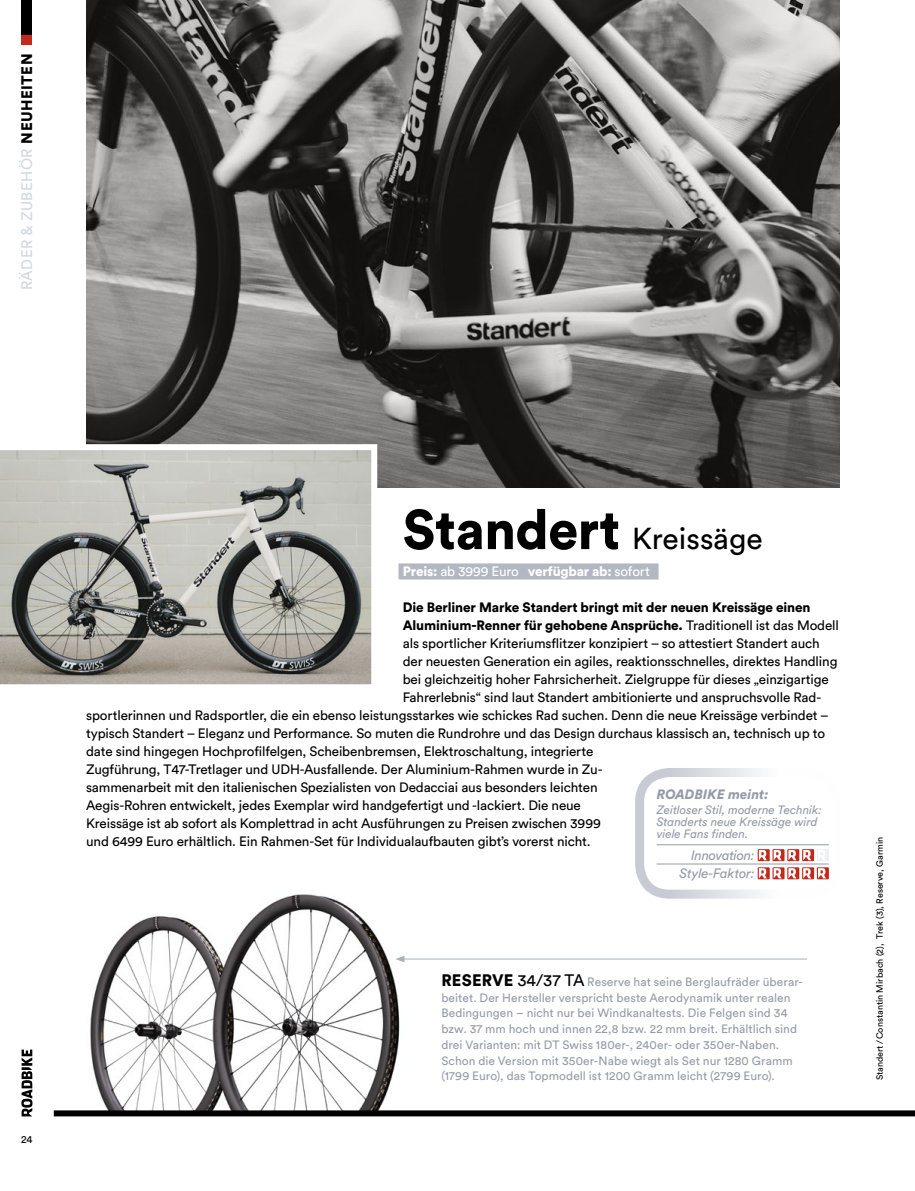
<style>
.page{position:relative;width:915px;height:1191px;background:#fff}
.page>*{position:absolute;margin:0;border:0;box-sizing:border-box;transform-origin:0 0}
.t1{font:30px "Circular Std";color:#000}
.t2{font:15.15px "Circular Std";letter-spacing:.03em;color:#d2d8dd}
.t3{font:13.5px "Circular Std";letter-spacing:-.01em;color:#000}
.t4{font:900 13.5px "Circular Std";letter-spacing:-.01em;color:#000}
.t5{font:900 13.5px "Circular Std";letter-spacing:-.015em;color:#fff}
.t6{font:italic 13.5px/18.1px "Circular Std";letter-spacing:-.02em;color:#959ba8;text-align:right}
.t7{font:italic 900 13.5px "Circular Std";color:#959ba8}
.t8{font:12px/15.8px "Circular Std";letter-spacing:.005em;color:#959ba8}
.t9{font:italic 12px/12px "Circular Std";letter-spacing:-.005em;color:#959ba8}
.t10{font:10.5px "Circular Std";color:#000}
.t11{font:9px "Circular Std";color:#000}
.s1{font-weight:900;color:#000}
.s2{font-weight:900;font-size:55.5px}
.s3{font-weight:400}
.s4{font-weight:900;font-size:16.5px;color:#000}
.s5{font-size:16.5px;color:#000}
</style>
<div class="page">
<img style="left:32px;top:894px;width:379px;height:221px">
<svg style="left:21px;top:1049px;width:11px;height:67px"></svg>
<img style="left:86px;top:0;width:753px;height:488px">
<svg style="left:0;top:441px;width:380px;height:244px;background:#a7a7a1"></svg>
<div style="left:54px;top:1110px;width:860px;height:6px;background:#000"></div>
<hr style="left:402px;top:958px;width:404px;height:1px;background:#a8b1b9">
<svg style="left:395px;top:955px;width:9px;height:7px"></svg>
<img style="left:761px;top:299px;width:79px;height:189px">
<div style="left:398px;top:563px;width:260px;height:16px;background:#b3b7c2"></div>
<div style="left:635px;top:768px;width:206px;height:130px;border:9px solid #c8cbd4;border-radius:30px"></div>
<hr style="left:656px;top:844px;width:172px;height:1px;background:#959ba8">
<hr style="left:656px;top:863px;width:172px;height:1px;background:#959ba8">
<svg style="left:757px;top:849px;width:12px;height:12px"></svg>
<svg style="left:758px;top:850px;width:8px;height:10px"></svg>
<div style="left:772px;top:849px;width:12px;height:12px;background:#c4281b"></div>
<svg style="left:773px;top:850px;width:8px;height:10px"></svg>
<div style="left:787px;top:849px;width:12px;height:12px;background:#c4281b"></div>
<svg style="left:788px;top:850px;width:8px;height:10px"></svg>
<div style="left:801px;top:849px;width:12px;height:12px;background:#c73226"></div>
<svg style="left:803px;top:850px;width:8px;height:10px"></svg>
<div style="left:816px;top:849px;width:12px;height:12px;background:#edeff1"></div>
<svg style="left:818px;top:850px;width:7px;height:10px"></svg>
<svg style="left:757px;top:867px;width:12px;height:12px"></svg>
<svg style="left:758px;top:868px;width:8px;height:10px"></svg>
<div style="left:772px;top:867px;width:12px;height:12px;background:#c4281b"></div>
<svg style="left:773px;top:868px;width:8px;height:10px"></svg>
<div style="left:787px;top:867px;width:12px;height:12px;background:#c4281b"></div>
<svg style="left:788px;top:868px;width:8px;height:10px"></svg>
<div style="left:801px;top:867px;width:12px;height:12px;background:#c73226"></div>
<svg style="left:803px;top:868px;width:8px;height:10px"></svg>
<svg style="left:816px;top:867px;width:12px;height:12px"></svg>
<svg style="left:817px;top:868px;width:8px;height:10px"></svg>
<div style="left:22px;top:32px;width:10px;height:13px;background:#c4281b"></div>
<div style="left:22px;top:0;width:10px;height:34px;background:#000"></div>
<p class="t2" style="left:18px;top:290px;width:238px;rotate:-90deg">RÄDER &amp; ZUBEHÖR <span class="s1">NEUHEITEN</span></p>
<p class="t10" style="left:21px;top:1133px;width:13px">24</p>
<h1 class="t1" style="left:402px;top:520px;width:361px"><span class="s2">Standert</span> Kreissäge</h1>
<p class="t5" style="left:402px;top:562px;width:248px">Preis: <span class="s3">ab 3999 Euro</span> verfügbar ab: <span class="s3">sofort</span></p>
<p class="t4" style="left:402px;top:598px;width:409px">Die Berliner Marke Standert bringt mit der neuen Kreissäge einen</p>
<p class="t4" style="left:402px;top:616px;width:437px">Aluminium-Renner für gehobene Ansprüche. <span class="s3">Traditionell ist das Modell</span></p>
<p class="t3" style="left:402px;top:635px;width:418px">als sportlicher Kriteriumsflitzer konzipiert – so attestiert Standert auch</p>
<p class="t3" style="left:402px;top:653px;width:436px">der neuesten Generation ein agiles, reaktionsschnelles, direktes Handling</p>
<p class="t3" style="left:402px;top:671px;width:427px">bei gleichzeitig hoher Fahrsicherheit. Zielgruppe für dieses „einzigartige</p>
<p class="t3" style="left:402px;top:689px;width:420px">Fahrerlebnis“ sind laut Standert ambitionierte und anspruchsvolle Rad-</p>
<p class="t3" style="left:86px;top:707px;width:744px">sportlerinnen und Radsportler, die ein ebenso leistungsstarkes wie schickes Rad suchen. Denn die neue Kreissäge verbindet –</p>
<p class="t3" style="left:86px;top:725px;width:740px">typisch Standert – Eleganz und Performance. So muten die Rundrohre und das Design durchaus klassisch an, technisch up to</p>
<p class="t3" style="left:86px;top:743px;width:508px">date sind hingegen Hochprofilfelgen, Scheibenbremsen, Elektroschaltung, integrierte</p>
<p class="t3" style="left:86px;top:761px;width:518px">Zugführung, T47-Tretlager und UDH-Ausfallende. Der Aluminium-Rahmen wurde in Zu-</p>
<p class="t3" style="left:86px;top:779px;width:513px">sammenarbeit mit den italienischen Spezialisten von Dedacciai aus besonders leichten</p>
<p class="t3" style="left:86px;top:797px;width:496px">Aegis-Rohren entwickelt, jedes Exemplar wird handgefertigt und -lackiert. Die neue</p>
<p class="t3" style="left:86px;top:815px;width:516px">Kreissäge ist ab sofort als Komplettrad in acht Ausführungen zu Preisen zwischen 3999</p>
<p class="t3" style="left:86px;top:833px;width:506px">und 6499 Euro erhältlich. Ein Rahmen-Set für Individualaufbauten gibt’s vorerst nicht.</p>
<p class="t7" style="left:656px;top:785px;width:113px">ROADBIKE meint:</p>
<p class="t9" style="left:656px;top:803px;width:167px">Zeitloser Stil, moderne Technik:<br>Standerts neue Kreissäge wird viele Fans finden.</p>
<p class="t6" style="left:679px;top:846px;width:77px">Innovation:<br>Style-Faktor:</p>
<p class="t8" style="left:441px;top:973px;width:363px"><span class="s4">RESERVE</span> <span class="s5">34/37 TA</span> Reserve hat seine Berglaufräder überar&shy;beitet. Der Hersteller verspricht beste Aerodynamik unter realen Bedingungen – nicht nur bei Windkanaltests. Die Felgen sind 34 bzw. 37 mm hoch und innen 22,8 bzw. 22 mm breit. Erhältlich sind drei Varianten: mit DT Swiss 180er-, 240er- oder 350er-Naben.<br>Schon die Version mit 350er-Nabe wiegt als Set nur 1280 Gramm (1799 Euro), das Topmodell ist 1200 Gramm leicht (2799 Euro).</p>
<p class="t11" style="left:873px;top:1080px;width:245px;rotate:-90deg">Standert /Constantin Mirbach (2), Trek (3), Reserve, Garmin</p>
</div>
